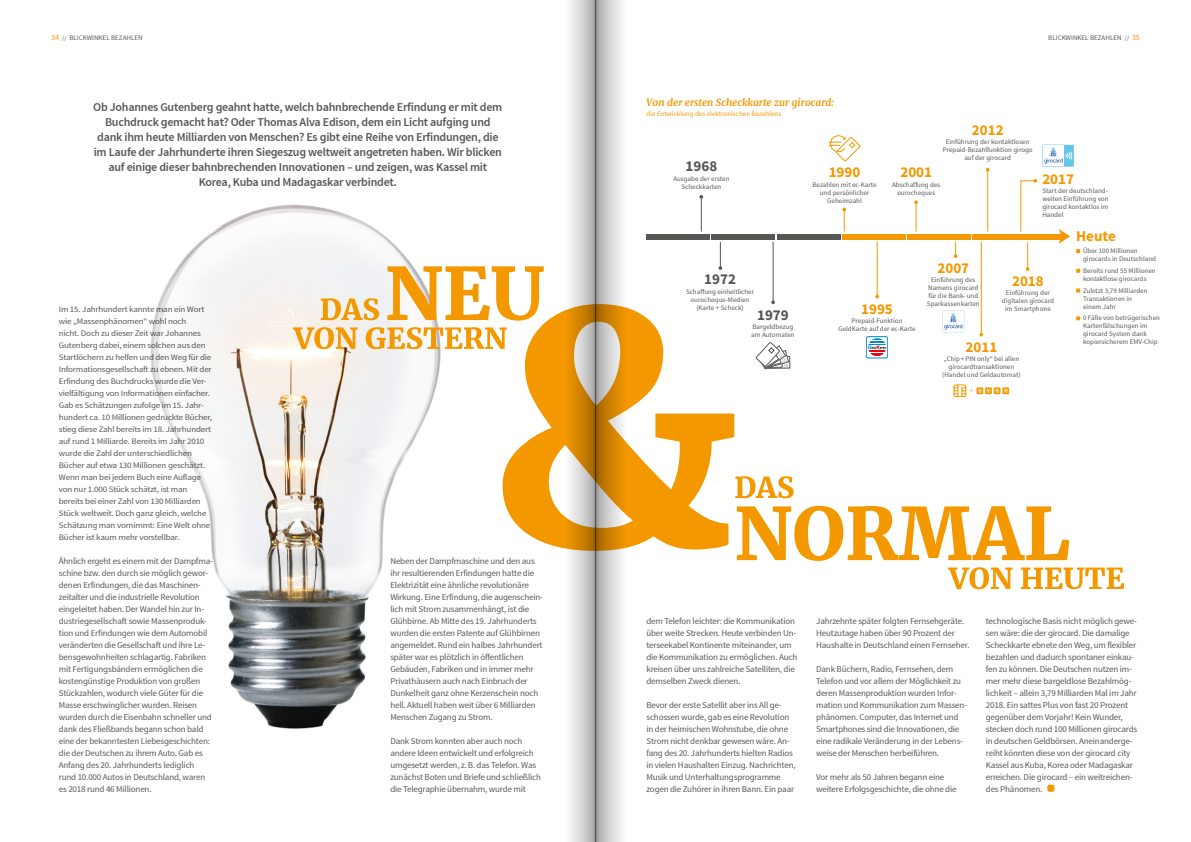
<style>
.page{position:relative;width:1191px;height:842px;background:#fff}
.page>*{position:absolute;margin:0;border:0;box-sizing:border-box;transform-origin:0 0}
.t1{font:700 15px "Source Sans Pro";color:#f49800}
.t2{font:700 15px "Source Sans Pro";color:#575756}
.t3{font:600 12px/15px "Source Sans Pro";letter-spacing:-.02em;color:#575756;text-align:center}
.t4{font:italic 700 10px "Merriweather";color:#f49800}
.t5{font:9px/12px "Source Sans Pro";letter-spacing:-.02em;color:#575756}
.t6{font:8.5px/12px "Source Sans Pro";letter-spacing:-.02em;color:#575756;scale:1.06 1}
.t7{font:7px/8px "Source Sans Pro";color:#575756;text-align:center}
.t8{font:7px "Source Sans Pro";color:#f49800}
.s1{font-size:8px;color:#f49800}
.s2{font-size:6.2px}
</style>
<div class="page">
<img style="left:211px;top:204px;width:202px;height:525px">
<svg style="left:151px;top:226px;width:125px;height:311px;fill:#f7f6f7"></svg>
<div style="left:1047px;top:785px;width:7px;height:7px;background:#f49800;border-radius:2px"></div>
<svg style="left:719px;top:242px;width:2px;height:24px"></svg>
<hr style="left:772px;top:242px;width:1px;height:60px;background:#575756">
<hr style="left:876px;top:242px;width:1px;height:55px;background:#f49800">
<svg style="left:953px;top:242px;width:4px;height:16px"></svg>
<hr style="left:980px;top:242px;width:1px;height:93px;background:#f49800">
<svg style="left:1027px;top:242px;width:2px;height:24px"></svg>
<div style="left:646px;top:234px;width:64px;height:6px;background:#575756"></div>
<svg style="left:1076px;top:249px;width:4px;height:4px"></svg>
<div style="left:712px;top:234px;width:63px;height:6px;background:#575756"></div>
<div style="left:777px;top:234px;width:63px;height:6px;background:#575756"></div>
<div style="left:842px;top:234px;width:63px;height:6px;background:#f49800"></div>
<div style="left:907px;top:234px;width:63px;height:6px;background:#f49800"></div>
<div style="left:972px;top:234px;width:91px;height:6px;background:#f49800"></div>
<hr style="left:701px;top:197px;width:1px;height:35px;background:#575756">
<svg style="left:699px;top:195px;width:4px;height:4px"></svg>
<svg style="left:842px;top:208px;width:4px;height:24px"></svg>
<hr style="left:915px;top:202px;width:1px;height:30px;background:#f49800">
<svg style="left:914px;top:200px;width:4px;height:4px"></svg>
<hr style="left:987px;top:170px;width:1px;height:62px;background:#f49800">
<svg style="left:1020px;top:179px;width:17px;height:53px"></svg>
<svg style="left:828px;top:135px;width:32px;height:27px"></svg>
<svg style="left:293px;top:266px;width:831px;height:323px"></svg>
<svg style="left:1058px;top:229px;width:12px;height:15px"></svg>
<div style="left:1042px;top:145px;width:31px;height:22px;background:#88d3ee"></div>
<div style="left:1064px;top:145px;width:9px;height:21px;background:#62c6e9"></div>
<svg style="left:1042px;top:145px;width:30px;height:22px"></svg>
<svg style="left:543px;top:0;width:52px;height:842px"></svg>
<svg style="left:595px;top:0;width:53px;height:842px"></svg>
<p class="t7" style="left:51px;top:34px;width:93px"><span class="s1">34</span> <span class="s2">//</span> BLICKWINKEL BEZAHLEN</p>
<p class="t7" style="left:1048px;top:34px;width:93px">BLICKWINKEL BEZAHLEN <span class="s2">//</span> <span class="s1">35</span></p>
<p class="t3" style="left:93px;top:99px;width:411px">Ob Johannes Gutenberg geahnt hatte, welch bahnbrechende Erfindung er mit dem Buchdruck gemacht hat? Oder Thomas Alva Edison, dem ein Licht aufging und dank ihm heute Milliarden von Menschen? Es gibt eine Reihe von Erfindungen, die im Laufe der Jahrhunderte ihren Siegeszug weltweit angetreten haben. Wir blicken auf einige dieser bahnbrechenden Innovationen – und zeigen, was Kassel mit Korea, Kuba und Madagaskar verbindet.</p>
<p class="t6" style="left:59px;top:303px;width:146px">Im 15. Jahrhundert kannte man ein Wort wie „Massenphänomen“ wohl noch<br>nicht. Doch zu dieser Zeit war Johannes Gutenberg dabei, einem solchen aus den Startlöchern zu helfen und den Weg für die Informationsgesellschaft zu ebnen. Mit der Erfindung des Buchdrucks wurde die Ver&shy;vielfältigung von Informationen einfacher.<br>Gab es Schätzungen zufolge im 15. Jahr&shy;hundert ca. 10 Millionen gedruckte Bücher, stieg diese Zahl bereits im 18. Jahrhundert auf rund 1 Milliarde. Bereits im Jahr 2010 wurde die Zahl der unterschiedlichen Bücher auf etwa 130 Millionen geschätzt.<br>Wenn man bei jedem Buch eine Auflage von nur 1.000 Stück schätzt, ist man bereits bei einer Zahl von 130 Milliarden Stück weltweit. Doch ganz gleich, welche Schätzung man vornimmt: Eine Welt ohne Bücher ist kaum mehr vorstellbar.</p>
<p class="t5" style="left:59px;top:555px;width:156px">Ähnlich ergeht es einem mit der Dampfma&shy;schine bzw. den durch sie möglich gewor&shy;denen Erfindungen, die das Maschinen&shy;zeitalter und die industrielle Revolution eingeleitet haben. Der Wandel hin zur In&shy;dustriegesellschaft sowie Massenproduk&shy;tion und Erfindungen wie dem Automobil veränderten die Gesellschaft und ihre Le&shy;bensgewohnheiten schlagartig. Fabriken mit Fertigungsbändern ermöglichen die kostengünstige Produktion von großen Stückzahlen, wodurch viele Güter für die Masse erschwinglicher wurden. Reisen wurden durch die Eisenbahn schneller und dank des Fließbands begann schon bald eine der bekanntesten Liebesgeschichten: die der Deutschen zu ihrem Auto. Gab es Anfang des 20. Jahrhunderts lediglich rund 10.000 Autos in Deutschland, waren es 2018 rund 46 Millionen.</p>
<p class="t5" style="left:390px;top:555px;width:154px">Neben der Dampfmaschine und den aus ihr resultierenden Erfindungen hatte die Elektrizität eine ähnliche revolutionäre Wirkung. Eine Erfindung, die augenschein&shy;lich mit Strom zusammenhängt, ist die Glühbirne. Ab Mitte des 19. Jahrhunderts wurden die ersten Patente auf Glühbirnen angemeldet. Rund ein halbes Jahrhundert später war es plötzlich in öffentlichen Gebäuden, Fabriken und in immer mehr Privathäusern auch nach Einbruch der Dunkelheit ganz ohne Kerzenschein noch hell. Aktuell haben weit über 6 Milliarden Menschen Zugang zu Strom.</p>
<p class="t5" style="left:390px;top:735px;width:152px">Dank Strom konnten aber auch noch andere Ideen entwickelt und erfolgreich umgesetzt werden, z.B. das Telefon. Was zunächst Boten und Briefe und schließlich die Telegraphie übernahm, wurde mit</p>
<p class="t4" style="left:646px;top:95px;width:189px">Von der ersten Scheckkarte zur girocard:</p>
<p class="t8" style="left:646px;top:109px;width:136px">die Entwicklung des elektronischen Bezahlens</p>
<h1 class="t2" style="left:685px;top:157px;width:33px">1968</h1>
<p class="t7" style="left:673px;top:175px;width:58px">Ausgabe der ersten<br>Scheckkarten</p>
<h1 class="t1" style="left:828px;top:163px;width:33px">1990</h1>
<p class="t7" style="left:812px;top:181px;width:66px">Bezahlen mit ec-Karte und persönlicher<br>Geheimzahl</p>
<h1 class="t1" style="left:972px;top:120px;width:33px">2012</h1>
<p class="t7" style="left:942px;top:138px;width:92px">Einführung der kontaktlosen<br>Prepaid-Bezahlfunktion girogo auf der girocard</p>
<h1 class="t1" style="left:900px;top:163px;width:33px">2001</h1>
<p class="t7" style="left:892px;top:181px;width:50px">Abschaffung des eurocheques</p>
<h1 class="t1" style="left:1042px;top:169px;width:33px">2017</h1>
<p class="t7" style="left:1042px;top:187px;width:68px;text-align:justify">Start der deutschland&shy;weiten Einführung von girocard kontaktlos im Handel</p>
<h1 class="t2" style="left:704px;top:270px;width:33px">1972</h1>
<p class="t7" style="left:686px;top:287px;width:70px">Schaffung einheitlicher eurocheque-Medien (Karte + Scheck)</p>
<h1 class="t2" style="left:757px;top:305px;width:33px">1979</h1>
<p class="t7" style="left:751px;top:323px;width:45px;text-align:left">Bargeldbezug am Automaten</p>
<h1 class="t1" style="left:861px;top:299px;width:33px">1995</h1>
<p class="t7" style="left:838px;top:317px;width:79px">Prepaid-Funktion<br>GeldKarte auf der ec-Karte</p>
<h1 class="t1" style="left:937px;top:258px;width:33px">2007</h1>
<p class="t7" style="left:927px;top:276px;width:54px">Einführung des<br>Namens girocard für die Bank- und<br>Sparkassenkarten</p>
<h1 class="t1" style="left:965px;top:337px;width:33px">2011</h1>
<p class="t7" style="left:942px;top:355px;width:80px">„Chip+PIN only“ bei allen girocardtransaktionen (Handel und Geldautomat)</p>
<h1 class="t1" style="left:1012px;top:271px;width:33px">2018</h1>
<p class="t7" style="left:1001px;top:289px;width:54px">Einführung der digitalen girocard im Smartphone</p>
<h1 class="t1" style="left:1076px;top:227px;width:41px">Heute</h1>
<p class="t7" style="left:1083px;top:247px;width:75px;text-align:left">Über 100 Millionen girocards in Deutschland</p>
<p class="t7" style="left:1083px;top:267px;width:74px;text-align:left">Bereits rund 55 Millionen kontaktlose girocards</p>
<p class="t7" style="left:1083px;top:286px;width:66px;text-align:left">Zuletzt 3,79 Milliarden<br>Transaktionen in einem Jahr</p>
<p class="t7" style="left:1083px;top:314px;width:78px;text-align:left">0 Fälle von betrügerischen<br>Kartenfälschungen im girocard System dank kopiersicherem EMV-Chip</p>
<p class="t5" style="left:646px;top:615px;width:152px">dem Telefon leichter: die Kommunikation über weite Strecken. Heute verbinden Un&shy;terseekabel Kontinente miteinander, um die Kommunikation zu ermöglichen. Auch kreisen über uns zahlreiche Satelliten, die demselben Zweck dienen.</p>
<p class="t5" style="left:646px;top:699px;width:151px">Bevor der erste Satellit aber ins All ge&shy;schossen wurde, gab es eine Revolution in der heimischen Wohnstube, die ohne Strom nicht denkbar gewesen wäre. An&shy;fang des 20. Jahrhunderts hielten Radios in vielen Haushalten Einzug. Nachrichten, Musik und Unterhaltungsprogramme zogen die Zuhörer in ihren Bann. Ein paar</p>
<p class="t5" style="left:816px;top:615px;width:155px">Jahrzehnte später folgten Fernsehgeräte.<br>Heutzutage haben über 90 Prozent der<br>Haushalte in Deutschland einen Fernseher.</p>
<p class="t5" style="left:816px;top:663px;width:152px">Dank Büchern, Radio, Fernsehen, dem Telefon und vor allem der Möglichkeit zu deren Massenproduktion wurden Infor&shy;mation und Kommunikation zum Massen&shy;phänomen. Computer, das Internet und Smartphones sind die Innovationen, die eine radikale Veränderung in der Lebens&shy;weise der Menschen herbeiführen.</p>
<p class="t5" style="left:816px;top:771px;width:142px">Vor mehr als 50 Jahren begann eine weitere Erfolgsgeschichte, die ohne die</p>
<p class="t5" style="left:986px;top:615px;width:153px">technologische Basis nicht möglich gewe&shy;sen wäre: die der girocard. Die damalige Scheckkarte ebnete den Weg, um flexibler bezahlen und dadurch spontaner einkau&shy;fen zu können. Die Deutschen nutzen im&shy;mer mehr diese bargeldlose Bezahlmög&shy;lichkeit – allein 3,79 Milliarden Mal im Jahr 2018. Ein sattes Plus von fast 20 Prozent gegenüber dem Vorjahr! Kein Wunder, stecken doch rund 100 Millionen girocards in deutschen Geldbörsen. Aneinanderge&shy;reiht könnten diese von der girocard city Kassel aus Kuba, Korea oder Madagaskar erreichen. Die girocard – ein weitreichen&shy;des Phänomen.</p>
</div>
